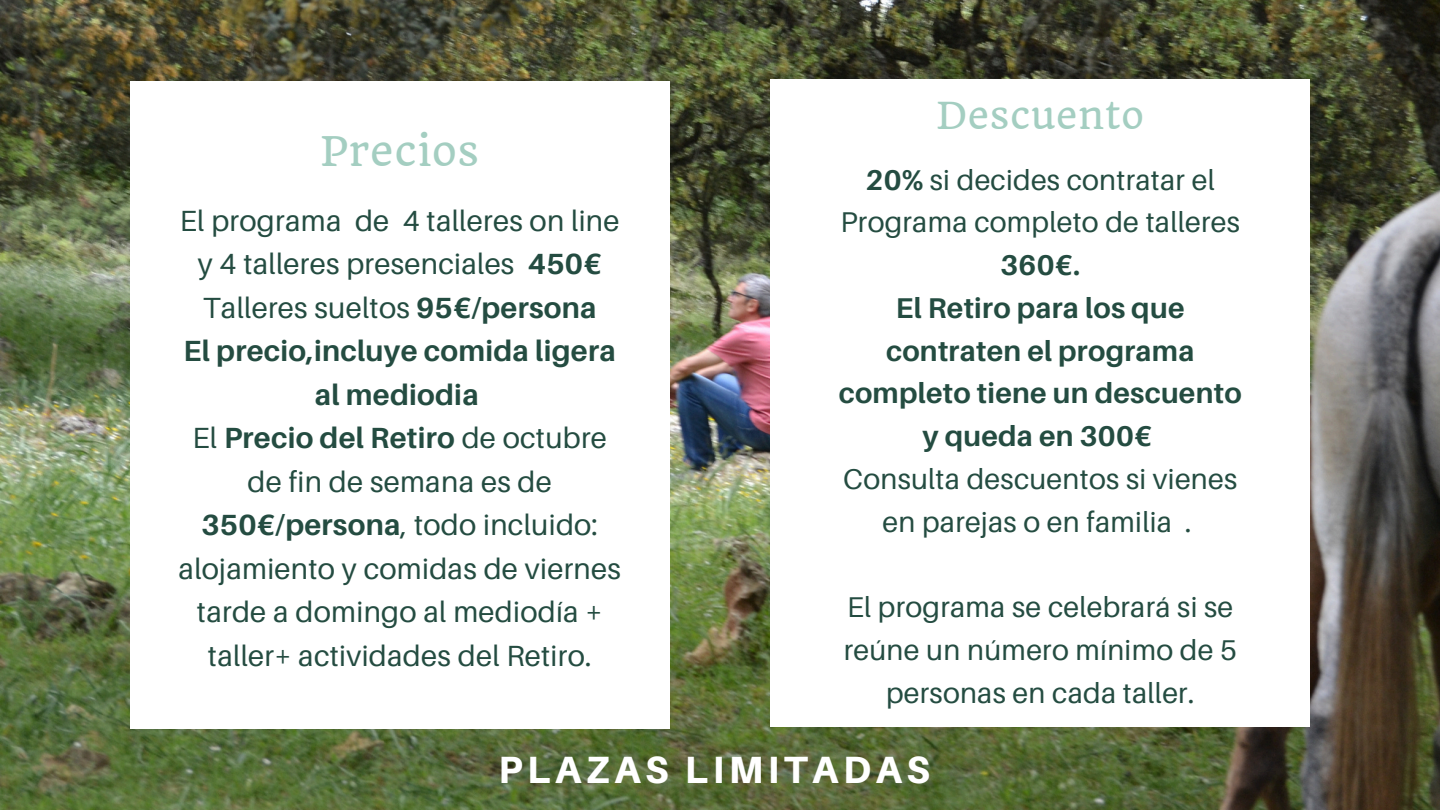
<style>
.page{position:relative;width:1440px;height:810px;background:#fff}
.page>*{position:absolute;margin:0;border:0;box-sizing:border-box;transform-origin:0 0}
.t1{font:39.9px "Quando";letter-spacing:.02em;color:#a4cec1}
.t2{font:800 38px "Aileron";letter-spacing:.12em;color:#fff}
.t3{font:36.3px "Quando";letter-spacing:.02em;color:#a4cec1}
.t4{font:29.2px/43.5px "Aileron";letter-spacing:.01em;color:#244c41;text-align:center}
.t5{font:700 29.2px/43.5px "Aileron";letter-spacing:.01em;color:#244c41;text-align:center}
.t6{font:28.6px/42.8px "Aileron";letter-spacing:.01em;color:#244c41;text-align:center}
.t7{font:700 28.6px/42.8px "Aileron";letter-spacing:.01em;color:#244c41;text-align:center}
.s1{font-weight:700}
</style>
<div class="page">
<img style="left:0;top:0;width:1440px;height:810px">
<div style="left:130px;top:81px;width:540px;height:648px;background:#fff"></div>
<div style="left:770px;top:79px;width:540px;height:648px;background:#fff"></div>
<h1 class="t1" style="left:320px;top:126px;width:161px">Precios</h1>
<p class="t4" style="left:180px;top:198px;width:441px">El programa de 4 talleres on line y 4 talleres presenciales <span class="s1">450€</span></p>
<p class="t4" style="left:203px;top:285px;width:395px">Talleres sueltos <span class="s1">95€/persona</span></p>
<p class="t5" style="left:184px;top:329px;width:434px">El precio,incluye comida ligera al mediodia</p>
<p class="t4" style="left:179px;top:416px;width:444px">El <span class="s1">Precio del Retiro</span> de octubre de fin de semana es de<br><span class="s1">350€/persona</span>, todo incluido: alojamiento y comidas de viernes tarde a domingo al mediodía + taller+ actividades del Retiro.</p>
<h1 class="t3" style="left:936px;top:93px;width:209px">Descuento</h1>
<p class="t6" style="left:841px;top:158px;width:401px"><span class="s1">20%</span> si decides contratar el<br>Programa completo de talleres<br><span class="s1">360€.</span></p>
<p class="t7" style="left:839px;top:286px;width:405px">El Retiro para los que contraten el programa completo tiene un descuento y queda en 300€</p>
<p class="t6" style="left:843px;top:457px;width:396px">Consulta descuentos si vienes en parejas o en familia .</p>
<p class="t6" style="left:844px;top:585px;width:395px">El programa se celebrará si se reúne un número mínimo de 5 personas en cada taller.</p>
<h2 class="t2" style="left:498px;top:746px;width:433px">PLAZAS LIMITADAS</h2>
</div>
